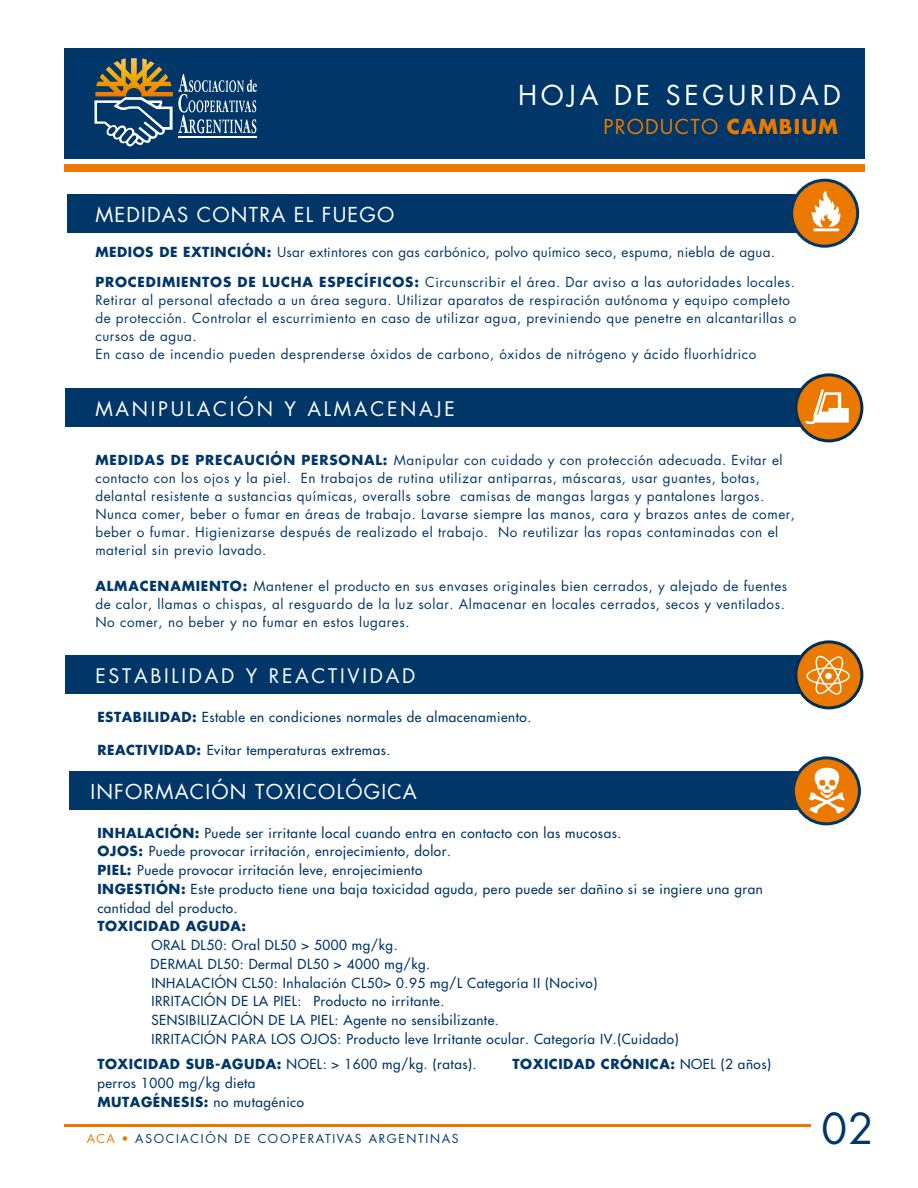
<style>
.page{position:relative;width:918px;height:1188px;background:#fff}
.page>*{position:absolute;margin:0;border:0;box-sizing:border-box;transform-origin:0 0}
.t1{font:41.55px "Futura";color:#003768}
.t2{font:26.7px "Futura";letter-spacing:.14em;color:#fff}
.t3{font:19.95px "Futura";letter-spacing:.06em;color:#fff}
.t4{font:19.95px "Futura";letter-spacing:.06em;color:#eb7900}
.t5{font:19.5px "Futura";letter-spacing:.14em;color:#fff}
.t6{font:13.5px/18px "Futura";letter-spacing:.04em;color:#003768}
.t7{font:13.5px/18.8px "Futura";letter-spacing:.04em;color:#003768}
.t8{font:13.5px "Futura";letter-spacing:.02em;color:#003768}
.t9{font:700 13.5px "Futura";letter-spacing:.04em;color:#003768}
.t10{font:12px "Futura";letter-spacing:.14em;color:#003768}
.s1{font-weight:700}
.s2{font-weight:400}
.s3{color:#eb7900}
</style>
<div class="page">
<div style="left:64px;top:48px;width:801px;height:111px;background:#003768"></div>
<div style="left:64px;top:165px;width:801px;height:7px;background:#eb7900"></div>
<svg style="left:94px;top:58px;width:163px;height:89px"></svg>
<hr style="left:64px;top:1124px;width:746px;height:2px;background:#eb7900">
<div style="left:65px;top:389px;width:738px;height:38px;background:#003768"></div>
<svg style="left:796px;top:375px;width:66px;height:66px;background:#d07009"></svg>
<div style="left:794px;top:373px;width:69px;height:69px;border:3px solid #002e54;border-radius:50%"></div>
<svg style="left:805px;top:388px;width:44px;height:36px"></svg>
<div style="left:65px;top:656px;width:738px;height:38px;background:#003768"></div>
<svg style="left:796px;top:642px;width:66px;height:66px;background:#d2720b"></svg>
<div style="left:794px;top:640px;width:69px;height:69px;border:3px solid #002e54;border-radius:50%"></div>
<div style="left:67px;top:194px;width:738px;height:38px;background:#003768"></div>
<div style="left:792px;top:180px;width:66px;height:66px;background:#eb7900;border-radius:50%"></div>
<div style="left:790px;top:179px;width:69px;height:69px;border:3px solid #003768;border-radius:50%"></div>
<svg style="left:811px;top:191px;width:30px;height:37px"></svg>
<hr style="left:813px;top:228px;width:26px;height:3px;background:#fff">
<div style="left:69px;top:772px;width:737px;height:38px;background:#003768"></div>
<svg style="left:793px;top:758px;width:66px;height:66px;background:#cf710c"></svg>
<div style="left:792px;top:756px;width:69px;height:69px;border:3px solid #003768;border-radius:50%"></div>
<svg style="left:809px;top:768px;width:36px;height:46px"></svg>
<div style="left:806px;top:667px;width:44px;height:18px;border:2px solid #fff;border-radius:50%"></div>
<svg style="left:814px;top:653px;width:32px;height:43px"></svg>
<div style="left:825px;top:673px;width:7px;height:6px;background:#fff;border-radius:50%"></div>
<h2 class="t2" style="left:518px;top:77px;width:324px">HOJA DE SEGURIDAD</h2>
<h3 class="t4" style="left:603px;top:113px;width:236px">PRODUCTO <span class="s1">CAMBIUM</span></h3>
<h3 class="t3" style="left:95px;top:201px;width:300px">MEDIDAS CONTRA EL FUEGO</h3>
<p class="t8" style="left:95px;top:243px;width:681px"><span class="s1">MEDIOS DE EXTINCIÓN:</span> Usar extintores con gas carbónico, polvo químico seco, espuma, niebla de agua.</p>
<p class="t6" style="left:95px;top:273px;width:703px"><span class="s1">PROCEDIMIENTOS DE LUCHA ESPECÍFICOS:</span> Circunscribir el área. Dar aviso a las autoridades locales.<br>Retirar al personal afectado a un área segura. Utilizar aparatos de respiración autónoma y equipo completo de protección. Controlar el escurrimiento en caso de utilizar agua, previniendo que penetre en alcantarillas o cursos de agua.<br>En caso de incendio pueden desprenderse óxidos de carbono, óxidos de nitrógeno y ácido fluorhídrico</p>
<h3 class="t5" style="left:95px;top:396px;width:361px">MANIPULACIÓN Y ALMACENAJE</h3>
<p class="t6" style="left:95px;top:451px;width:701px"><span class="s1">MEDIDAS DE PRECAUCIÓN PERSONAL:</span> Manipular con cuidado y con protección adecuada. Evitar el contacto con los ojos y la piel. En trabajos de rutina utilizar antiparras, máscaras, usar guantes, botas, delantal resistente a sustancias químicas, overalls sobre camisas de mangas largas y pantalones largos.<br>Nunca comer, beber o fumar en áreas de trabajo. Lavarse siempre las manos, cara y brazos antes de comer, beber o fumar. Higienizarse después de realizado el trabajo. No reutilizar las ropas contaminadas con el material sin previo lavado.</p>
<p class="t6" style="left:95px;top:577px;width:693px"><span class="s1">ALMACENAMIENTO:</span> Mantener el producto en sus envases originales bien cerrados, y alejado de fuentes de calor, llamas o chispas, al resguardo de la luz solar. Almacenar en locales cerrados, secos y ventilados.<br>No comer, no beber y no fumar en estos lugares.</p>
<h3 class="t5" style="left:95px;top:663px;width:321px">ESTABILIDAD Y REACTIVIDAD</h3>
<p class="t7" style="left:97px;top:708px;width:436px"><span class="s1">ESTABILIDAD:</span> Estable en condiciones normales de almacenamiento.</p>
<p class="t7" style="left:97px;top:740px;width:295px"><span class="s1">REACTIVIDAD:</span> Evitar temperaturas extremas.</p>
<h3 class="t3" style="left:90px;top:778px;width:328px">INFORMACIÓN TOXICOLÓGICA</h3>
<p class="t7" style="left:97px;top:823px;width:667px"><span class="s1">INHALACIÓN:</span> Puede ser irritante local cuando entra en contacto con las mucosas.<br><span class="s1">OJOS:</span> Puede provocar irritación, enrojecimiento, dolor.<br><span class="s1">PIEL:</span> Puede provocar irritación leve, enrojecimiento<br><span class="s1">INGESTIÓN:</span> Este producto tiene una baja toxicidad aguda, pero puede ser dañino si se ingiere una gran cantidad del producto.</p>
<p class="t9" style="left:97px;top:917px;width:150px">TOXICIDAD AGUDA:</p>
<p class="t7" style="left:151px;top:936px;width:529px">ORAL DL50: Oral DL50 &gt; 5000 mg/kg.<br>DERMAL DL50: Dermal DL50 &gt; 4000 mg/kg.<br>INHALACIÓN CL50: Inhalación CL50&gt; 0.95 mg/L Categoría II (Nocivo)<br>IRRITACIÓN DE LA PIEL: Producto no irritante.<br>SENSIBILIZACIÓN DE LA PIEL: Agente no sensibilizante.<br>IRRITACIÓN PARA LOS OJOS: Producto leve Irritante ocular. Categoría IV.(Cuidado)</p>
<p class="t7" style="left:97px;top:1055px;width:381px"><span class="s1">TOXICIDAD SUB-AGUDA:</span> NOEL: &gt; 1600 mg/kg. (ratas).</p>
<p class="t9" style="left:513px;top:1055px;width:260px">TOXICIDAD CRÓNICA: <span class="s2">NOEL (2 años)</span></p>
<p class="t7" style="left:97px;top:1074px;width:208px">perros 1000 mg/kg dieta<br><span class="s1">MUTAGÉNESIS:</span> no mutagénico</p>
<p class="t10" style="left:87px;top:1130px;width:373px"><span class="s3">ACA •</span> ASOCIACIÓN DE COOPERATIVAS ARGENTINAS</p>
<h1 class="t1" style="left:822px;top:1101px;width:54px">02</h1>
</div>
